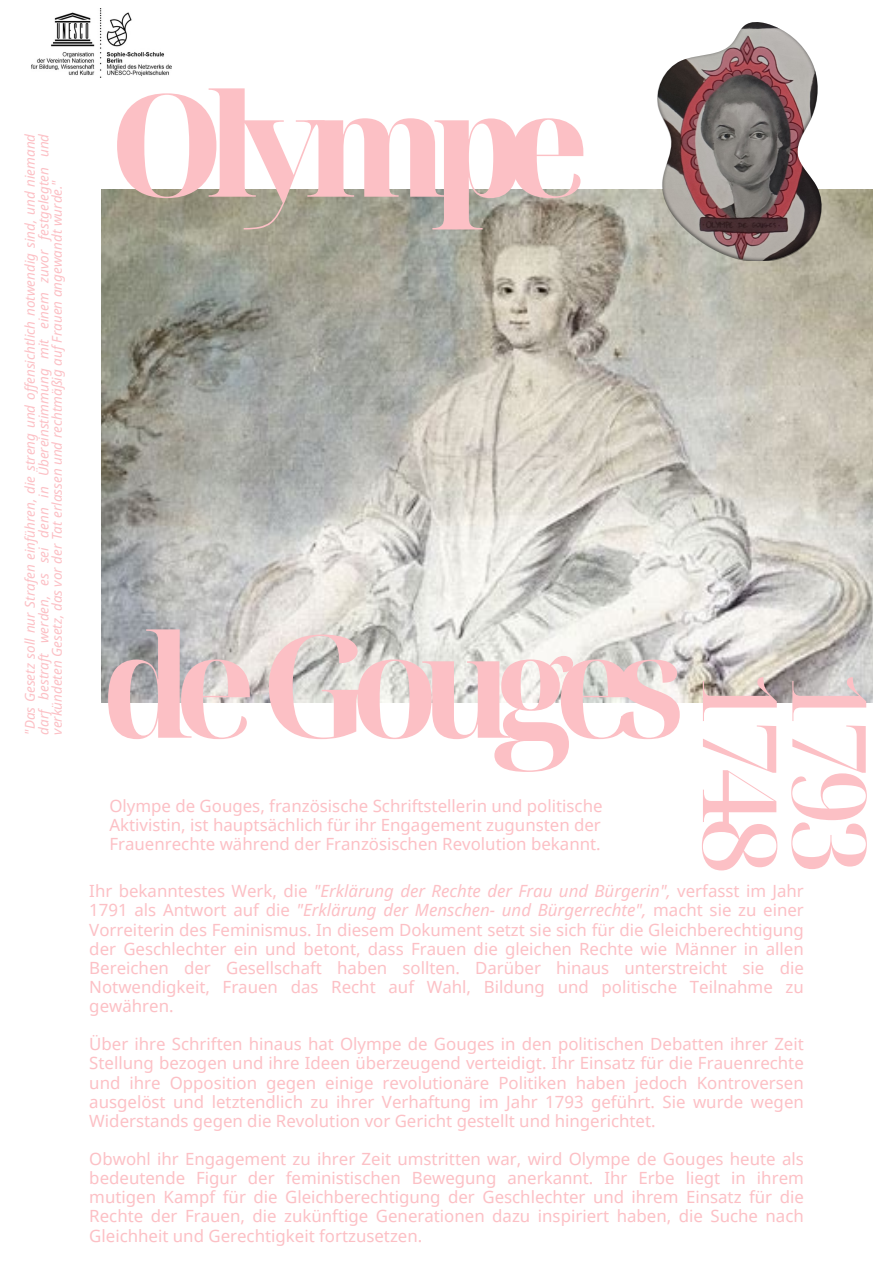
<style>
.page{position:relative;width:893px;height:1263px;background:#fff}
.page>*{position:absolute;margin:0;border:0;box-sizing:border-box;transform-origin:0 0}
.t1{font:700 142.5px "Noto Serif Display";letter-spacing:-.14em;color:#fcc0c5}
.t2{font:800 142.5px "Noto Serif Display";letter-spacing:-.13em;color:#fcc0c5}
.t3{font:500 102.82px/89.4px "Noto Serif Display";letter-spacing:-.085em;color:#fcc0c5}
.t4{font:16.8px/19.1px "Noto Sans";color:#fcc0c5;text-align:justify}
.t5{font:italic 13.5px/13.5px "Noto Sans";color:#fcc0c5}
.s1{font-style:italic}
</style>
<div class="page">
<img style="left:102px;top:190px;width:770px;height:512px">
<img style="left:31px;top:9px;width:141px;height:68px">
<img style="left:657px;top:22px;width:164px;height:239px">
<p class="t5" style="left:36px;top:735px;width:603px;rotate:-90deg">darf bestraft werden, es sei denn in Übereinstimmung mit einem zuvor festgelegten und verkündeten Gesetz, das vor der Tat erlassen und rechtmäßig aufFrauen angewandt wurde."</p>
<p class="t5" style="left:23px;top:735px;width:603px;rotate:-90deg">"Das Gesetz soll nur Strafen einführen, die streng und offensichtlich notwendig sind, und niemand</p>
<h1 class="t2" style="left:109px;top:44px;width:481px">Olympe</h1>
<h1 class="t1" style="left:102px;top:585px;width:585px">de Gouges</h1>
<h2 class="t3" style="left:877px;top:671px;width:205px;rotate:90deg">1793<br>1748</h2>
<p class="t4" style="left:109px;top:795px;width:495px">Olympe de Gouges, französische Schriftstellerin und politische Aktivistin, ist hauptsächlich für ihr Engagement zugunsten der Frauenrechte während der Französischen Revolution bekannt.</p>
<p class="t4" style="left:89px;top:881px;width:716px">Ihr bekanntestes Werk, die <span class="s1">"Erklärung der Rechte der Frau und Bürgerin",</span> verfasst im Jahr 1791 als Antwort auf die <span class="s1">"Erklärung der Menschen- und Bürgerrechte",</span> macht sie zu einer Vorreiterin des Feminismus. In diesem Dokument setzt sie sich für die Gleichberechtigung der Geschlechter ein und betont, dass Frauen die gleichen Rechte wie Männer in allen Bereichen der Gesellschaft haben sollten. Darüber hinaus unterstreicht sie die Notwendigkeit, Frauen das Recht auf Wahl, Bildung und politische Teilnahme zu gewähren.</p>
<p class="t4" style="left:89px;top:1034px;width:716px">Über ihre Schriften hinaus hat Olympe de Gouges in den politischen Debatten ihrer Zeit Stellung bezogen und ihre Ideen überzeugend verteidigt. Ihr Einsatz für die Frauenrechte und ihre Opposition gegen einige revolutionäre Politiken haben jedoch Kontroversen ausgelöst und letztendlich zu ihrer Verhaftung im Jahr 1793 geführt. Sie wurde wegen Widerstands gegen die Revolution vor Gericht gestellt und hingerichtet.</p>
<p class="t4" style="left:89px;top:1149px;width:716px">Obwohl ihr Engagement zu ihrer Zeit umstritten war, wird Olympe de Gouges heute als bedeutende Figur der feministischen Bewegung anerkannt. Ihr Erbe liegt in ihrem mutigen Kampf für die Gleichberechtigung der Geschlechter und ihrem Einsatz für die Rechte der Frauen, die zukünftige Generationen dazu inspiriert haben, die Suche nach Gleichheit und Gerechtigkeit fortzusetzen.</p>
</div>
